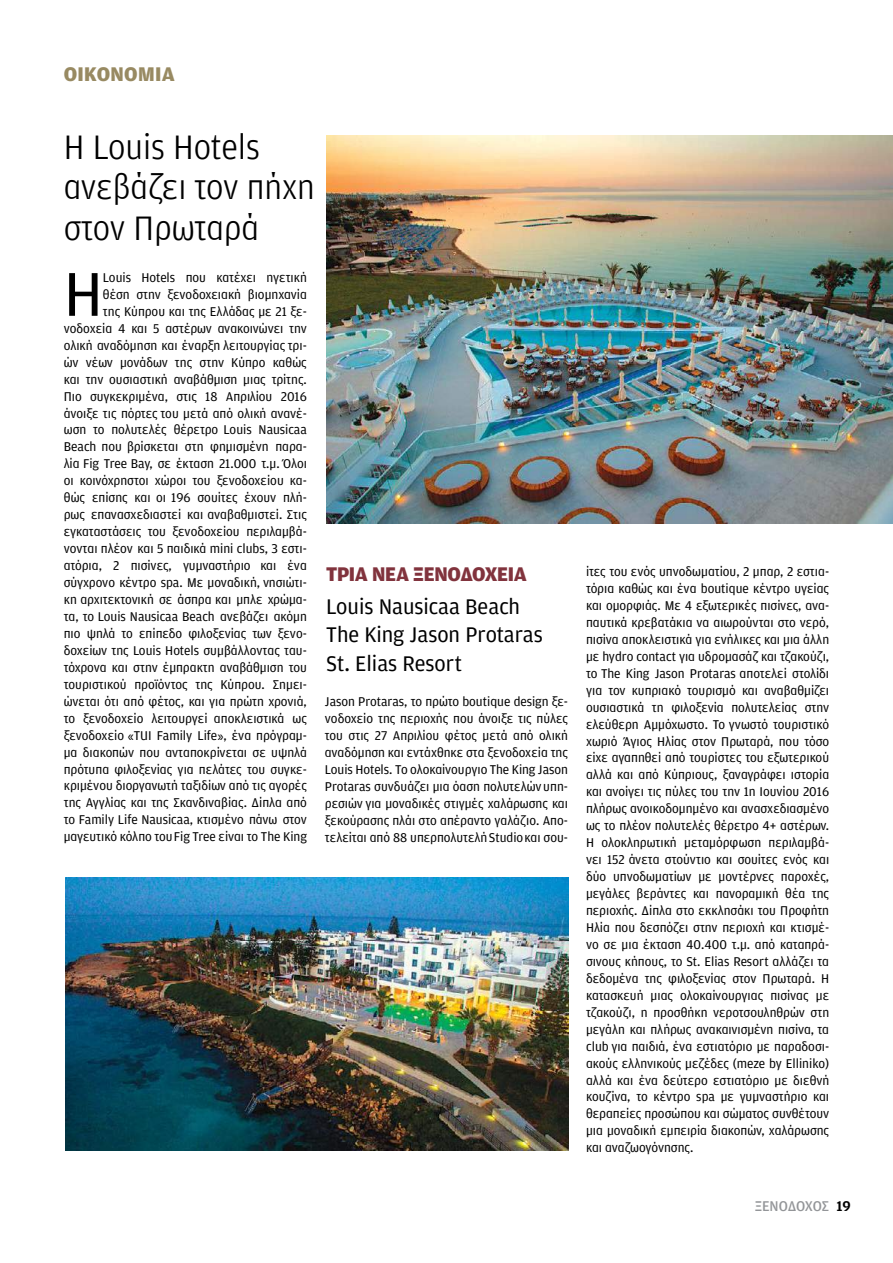
<style>
.page{position:relative;width:893px;height:1263px;background:#fff}
.page>*{position:absolute;margin:0;border:0;box-sizing:border-box;transform-origin:0 0}
.t1{font:65.55px "KAS Amplitude 040 Beta";color:#000}
.t2{font:36px/40.5px "KAS Amplitude 03 Roman";letter-spacing:-.005em;color:#000}
.t3{font:22.5px/28.5px "KAS Amplitude 040 Beta";color:#000}
.t4{font:21px "KAS Amplitude 08 NW Heavy";letter-spacing:-.015em;color:#81333d}
.t5{font:21px "KAS Amplitude 08 NW Heavy";letter-spacing:.015em;color:#988a62}
.t6{font:15px "KAS Amplitude 05 Fixed Two";letter-spacing:-.015em;color:#939598}
.t7{font:13.5px/17px "KAS Amplitude 040 Beta";color:#000;text-align:justify}
.s1{font-family:"KAS Amplitude 07 NW Bold";color:#000}
</style>
<div class="page">
<img style="left:326px;top:135px;width:567px;height:388px">
<img style="left:65px;top:878px;width:503px;height:272px">
<h3 class="t5" style="left:64px;top:62px;width:112px">ΟΙΚΟΝΟΜΙΑ</h3>
<h2 class="t2" style="left:64px;top:127px;width:253px">Η Louis Hotels ανεβάζει τον πήχη στον Πρωταρά</h2>
<h1 class="t1" style="left:64px;top:258px;width:41px">Η</h1>
<p class="t7" style="left:64px;top:269px;width:245px;text-align:right">Louis Hotels που κατέχει ηγετική<br>θέση στην ξενοδοχειακή βιομηχανία<br>της Κύπρου και της Ελλάδας με 21 ξε&shy;νοδοχεία 4 και 5 αστέρων ανακοινώνει την ολική αναδόμηση και έναρξη λειτουργίας τρι&shy;ών νέων μονάδων της στην Κύπρο καθώς και την ουσιαστική αναβάθμιση μιας τρίτης.<br>Πιο συγκεκριμένα, στις 18 Απριλίου 2016 άνοιξε τις πόρτες του μετά από ολική ανανέ&shy;ωση το πολυτελές θέρετρο Louis Nausicaa Beach που βρίσκεται στη φημισμένη παρα&shy;λία Fig Tree Bay, σε έκταση 21.000 τ.μ. Όλοι οι κοινόχρηστοι χώροι του ξενοδοχείου κα&shy;θώς επίσης και οι 196 σουίτες έχουν πλή&shy;ρως επανασχεδιαστεί και αναβαθμιστεί. Στις εγκαταστάσεις του ξενοδοχείου περιλαμβά&shy;νονται πλέον και 5 παιδικά mini clubs, 3 εστι&shy;ατόρια, 2 πισίνες, γυμναστήριο και ένα σύγχρονο κέντρο spa. Με μοναδική, νησιώτι&shy;κη αρχιτεκτονική σε άσπρα και μπλε χρώμα&shy;τα, το Louis Nausicaa Beach ανεβάζει ακόμη πιο ψηλά το επίπεδο φιλοξενίας των ξενο&shy;δοχείων της Louis Hotels συμβάλλοντας ταυ&shy;τόχρονα και στην έμπρακτη αναβάθμιση του τουριστικού προϊόντος της Κύπρου. Σημει&shy;ώνεται ότι από φέτος, και για πρώτη χρονιά, το ξενοδοχείο λειτουργεί αποκλειστικά ως ξενοδοχείο «TUI Family Life», ένα πρόγραμ&shy;μα διακοπών που ανταποκρίνεται σε υψηλά πρότυπα φιλοξενίας για πελάτες του συγκε&shy;κριμένου διοργανωτή ταξιδίων από τις αγορές της Αγγλίας και της Σκανδιναβίας. Δίπλα από το Family Life Nausicaa, κτισμένο πάνω στον μαγευτικό κόλπο του Fig Tree είναι το The King</p>
<h3 class="t4" style="left:326px;top:562px;width:202px">ΤΡΙΑ ΝΕΑ ΞΕΝΟΔΟΧΕΙΑ</h3>
<h3 class="t3" style="left:326px;top:592px;width:218px">Louis Nausicaa Beach<br>The King Jason Protaras<br>St. Elias Resort</h3>
<p class="t7" style="left:325px;top:694px;width:245px">Jason Protaras, το πρώτο boutique design ξε&shy;νοδοχείο της περιοχής που άνοιξε τις πύλες του στις 27 Απριλίου φέτος μετά από ολική αναδόμηση και εντάχθηκε στα ξενοδοχεία της Louis Hotels. Tο ολοκαίνουργιο The King Jason Protaras συνδυάζει μια όαση πολυτελών υπη&shy;ρεσιών για μοναδικές στιγμές χαλάρωσης και ξεκούρασης πλάι στο απέραντο γαλάζιο. Απο&shy;τελείται από 88 υπερπολυτελή Studio και σου-</p>
<p class="t7" style="left:586px;top:563px;width:245px">ίτες του ενός υπνοδωματίου, 2 μπαρ, 2 εστια&shy;τόρια καθώς και ένα boutique κέντρο υγείας και ομορφιάς. Με 4 εξωτερικές πισίνες, ανα&shy;παυτικά κρεβατάκια να αιωρούνται στο νερό, πισίνα αποκλειστικά για ενήλικες και μια άλλη με hydro contact για υδρομασάζ και τζακούζι, το The King Jason Protaras αποτελεί στολίδι για τον κυπριακό τουρισμό και αναβαθμίζει ουσιαστικά τη φιλοξενία πολυτελείας στην ελεύθερη Αμμόχωστο. To γνωστό τουριστικό χωριό Άγιος Ηλίας στον Πρωταρά, που τόσο είχε αγαπηθεί από τουρίστες του εξωτερικού αλλά και από Κύπριους, ξαναγράφει ιστορία και ανοίγει τις πύλες του την 1η Ιουνίου 2016 πλήρως ανοικοδομημένο και ανασχεδιασμένο ως το πλέον πολυτελές θέρετρο 4+ αστέρων.<br>Η ολοκληρωτική μεταμόρφωση περιλαμβά&shy;νει 152 άνετα στούντιο και σουίτες ενός και δύο υπνοδωματίων με μοντέρνες παροχές, μεγάλες βεράντες και πανοραμική θέα της περιοχής. Δίπλα στο εκκλησάκι του Προφήτη Ηλία που δεσπόζει στην περιοχή και κτισμέ&shy;νο σε μια έκταση 40.400 τ.μ. από καταπρά&shy;σινους κήπους, το St. Elias Resort αλλάζει τα δεδομένα της φιλοξενίας στον Πρωταρά. H κατασκευή μιας ολοκαίνουργιας πισίνας με τζακούζι, η προσθήκη νεροτσουληθρών στη μεγάλη και πλήρως ανακαινισμένη πισίνα, τα club για παιδιά, ένα εστιατόριο με παραδοσι&shy;ακούς ελληνικούς μεζέδες (meze by Elliniko) αλλά και ένα δεύτερο εστιατόριο με διεθνή κουζίνα, το κέντρο spa με γυμναστήριο και θεραπείες προσώπου και σώματος συνθέτουν μια μοναδική εμπειρία διακοπών, χαλάρωσης και αναζωογόνησης.</p>
<p class="t6" style="left:755px;top:1198px;width:97px">ΞΕΝΟΔΟΧΟΣ <span class="s1">19</span></p>
</div>
